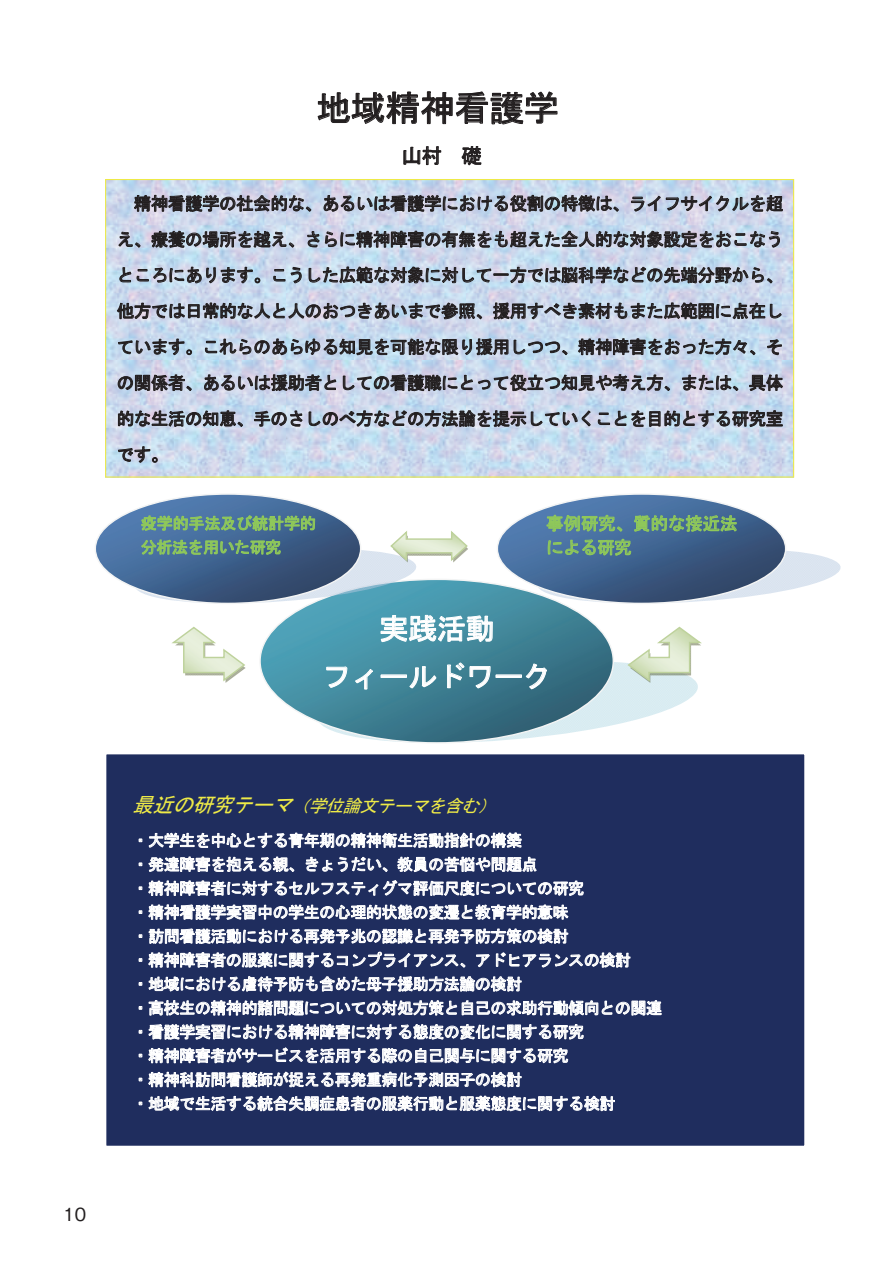
<style>
.page{position:relative;width:893px;height:1263px;background:#fff}
.page>*{position:absolute;margin:0;border:0;box-sizing:border-box;transform-origin:0 0}
.t1{font:34.95px "MS Gothic";letter-spacing:-.01em;color:#231f20}
.t2{font:29.1px/47.7px "MS Gothic";letter-spacing:-.015em;color:#fff;text-align:center}
.t3{font:20.4px "MS Gothic";color:#231f20}
.t4{font:500 18px "Gothic BBB Pr 5";color:#231f20}
.t5{font:17.55px/35.8px "MS Gothic";letter-spacing:-.025em;color:#231f20;text-align:justify}
.t6{font:italic 17.55px "MS Gothic";color:#eeea47}
.t7{font:17.55px/24px "MS Gothic";letter-spacing:-.005em;color:#8fc85a}
.t8{font:16.05px/23.9px "MS Gothic";letter-spacing:-.025em;color:#fff}
.t9{font:16.05px/24px "MS Gothic";letter-spacing:-.01em;color:#8fc85a}
.s1{font-size:20.4px}
</style>
<div class="page">
<svg style="left:317px;top:91px;width:241px;height:34px"></svg>
<svg style="left:404px;top:146px;width:37px;height:19px"></svg>
<svg style="left:462px;top:146px;width:19px;height:19px"></svg>
<svg style="left:107px;top:181px;width:685px;height:295px;background:#c9d8ec"></svg>
<svg style="left:118px;top:195px;width:665px;height:94px;background:#aab4c4"></svg>
<svg style="left:117px;top:302px;width:665px;height:53px;background:#a3afbf"></svg>
<svg style="left:118px;top:374px;width:665px;height:89px;background:#b3bfd0"></svg>
<img style="left:613px;top:662px;width:85px;height:63px">
<img style="left:261px;top:579px;width:352px;height:163px">
<svg style="left:380px;top:615px;width:113px;height:27px;background:#89b9c6"></svg>
<svg style="left:326px;top:666px;width:21px;height:22px"></svg>
<svg style="left:355px;top:668px;width:18px;height:21px"></svg>
<div style="left:381px;top:674px;width:26px;height:4px;border:1px solid #fff"></div>
<svg style="left:409px;top:666px;width:28px;height:23px"></svg>
<svg style="left:447px;top:662px;width:44px;height:27px"></svg>
<div style="left:496px;top:674px;width:26px;height:4px;border:1px solid #fff"></div>
<svg style="left:525px;top:663px;width:22px;height:26px"></svg>
<img style="left:361px;top:550px;width:59px;height:53px">
<img style="left:95px;top:495px;width:266px;height:108px">
<svg style="left:141px;top:515px;width:174px;height:40px;background:#5b8784"></svg>
<img style="left:786px;top:551px;width:55px;height:40px">
<img style="left:497px;top:495px;width:289px;height:108px">
<svg style="left:547px;top:515px;width:190px;height:41px;background:#558087"></svg>
<svg style="left:389px;top:531px;width:79px;height:32px"></svg>
<svg style="left:626px;top:626px;width:76px;height:57px"></svg>
<svg style="left:171px;top:626px;width:75px;height:57px"></svg>
<div style="left:106px;top:754px;width:699px;height:392px;background:#1f2d5e"></div>
<svg style="left:148px;top:832px;width:436px;height:64px"></svg>
<svg style="left:148px;top:904px;width:514px;height:159px"></svg>
<svg style="left:148px;top:1072px;width:467px;height:74px"></svg>
<h1 class="t1" style="left:316px;top:90px;width:244px">地域精神看護学</h1>
<p class="t3" style="left:402px;top:146px;width:82px">山村 礎</p>
<p class="t5" style="left:117px;top:185px;width:668px;text-indent:17px">精神看護学の社会的な、あるいは看護学における役割の特徴は、ライフサイクルを超え、療養の場所を越え、さらに精神障害の有無をも超えた全人的な対象設定をおこなうところにあります。こうした広範な対象に対して一方では脳科学などの先端分野から、他方では日常的な人と人のおつきあいまで参照、援用すべき素材もまた広範囲に点在しています。これらのあらゆる知見を可能な限り援用しつつ、精神障害をおった方々、その関係者、あるいは援助者としての看護職にとって役立つ知見や考え方、または、具体的な生活の知恵、手のさしのべ方などの方法論を提示していくことを目的とする研究室です。</p>
<p class="t9" style="left:141px;top:511px;width:177px">疫学的手法及び統計学的分析法を用いた研究</p>
<p class="t7" style="left:546px;top:511px;width:193px">事例研究、質的な接近法による研究</p>
<h2 class="t2" style="left:322px;top:604px;width:232px">実践活動<br>フィールドワーク</h2>
<p class="t4" style="left:63px;top:1199px;width:24px">10</p>
<p class="t6" style="left:133px;top:797px;width:371px"><span class="s1">最近の研究テーマ</span>（学位論文テーマを含む）</p>
<p class="t8" style="left:133px;top:828px;width:531px">・大学生を中心とする青年期の精神衛生活動指針の構築<br>・発達障害を抱える親、きょうだい、教員の苦悩や問題点<br>・精神障害者に対するセルフスティグマ評価尺度についての研究<br>・精神看護学実習中の学生の心理的状態の変遷と教育学的意味<br>・訪問看護活動における再発予兆の認識と再発予防方策の検討<br>・精神障害者の服薬に関するコンプライアンス、アドヒアランスの検討<br>・地域における虐待予防も含めた母子援助方法論の検討<br>・高校生の精神的諸問題についての対処方策と自己の求助行動傾向との関連・看護学実習における精神障害に対する態度の変化に関する研究<br>・精神障害者がサービスを活用する際の自己関与に関する研究<br>・精神科訪問看護師が捉える再発重病化予測因子の検討<br>・地域で生活する統合失調症患者の服薬行動と服薬態度に関する検討</p>
</div>
